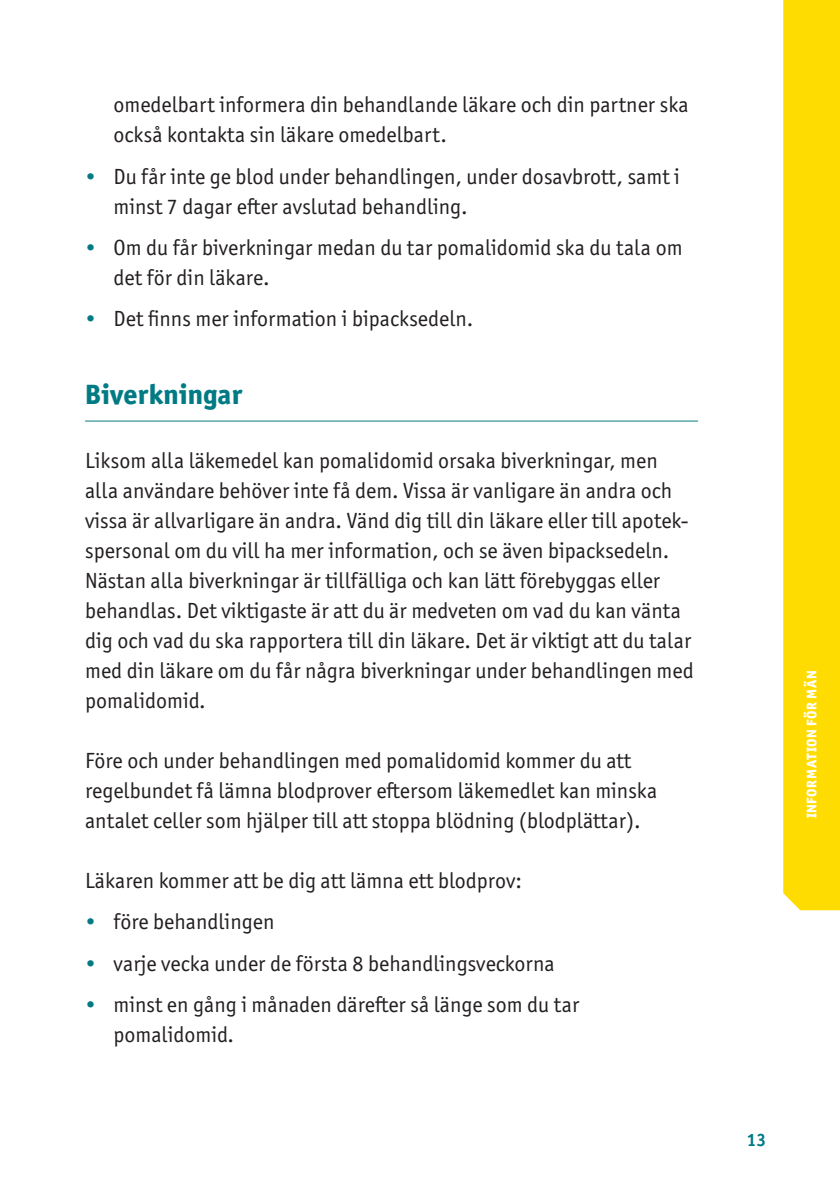
<style>
.page{position:relative;width:840px;height:1191px;background:#fff}
.page>*{position:absolute;margin:0;border:0;box-sizing:border-box;transform-origin:0 0}
.t1{font:800 28px "Officina Sans ITC Pro";color:#007a83}
.t2{font:22px/30px "Officina Sans ITC Pro";color:#231f20}
.t3{font:700 18px "Officina Sans ITC Pro";color:#007a83}
.t4{font:800 14px "Officina Sans ITC Pro";letter-spacing:.04em;color:#fff}
.s1{color:#007a83}
</style>
<div class="page">
<svg style="left:783px;top:0;width:56px;height:910px;background:#ffdc06"></svg>
<hr style="left:85px;top:421px;width:612px;height:1px;background:#007a83">
<p class="t2" style="left:113px;top:90px;width:576px">omedelbart informera din behandlande läkare och din partner ska också kontakta sin läkare omedelbart.</p>
<p class="t2" style="left:113px;top:161px;width:567px;text-indent:-28px"><span class="s1">•</span> Du får inte ge blod under behandlingen, under dosavbrott, samt i minst 7 dagar efter avslutad behandling.</p>
<p class="t2" style="left:113px;top:232px;width:570px;text-indent:-28px"><span class="s1">•</span> Om du får biverkningar medan du tar pomalidomid ska du tala om det för din läkare.</p>
<p class="t2" style="left:85px;top:304px;width:389px"><span class="s1">•</span> Det finns mer information i bipacksedeln.</p>
<p class="t1" style="left:85px;top:376px;width:158px">Biverkningar</p>
<p class="t2" style="left:85px;top:445px;width:609px">Liksom alla läkemedel kan pomalidomid orsaka biverkningar, men alla användare behöver inte få dem. Vissa är vanligare än andra och vissa är allvarligare än andra. Vänd dig till din läkare eller till apotek&shy;spersonal om du vill ha mer information, och se även bipacksedeln.<br>Nästan alla biverkningar är tillfälliga och kan lätt förebyggas eller behandlas. Det viktigaste är att du är medveten om vad du kan vänta dig och vad du ska rapportera till din läkare. Det är viktigt att du talar med din läkare om du får några biverkningar under behandlingen med pomalidomid.</p>
<p class="t2" style="left:85px;top:745px;width:573px">Före och under behandlingen med pomalidomid kommer du att regelbundet få lämna blodprover eftersom läkemedlet kan minska antalet celler som hjälper till att stoppa blödning (blodplättar).</p>
<p class="t2" style="left:85px;top:865px;width:438px">Läkaren kommer att be dig att lämna ett blodprov:</p>
<p class="t2" style="left:85px;top:907px;width:191px"><span class="s1">•</span> före behandlingen</p>
<p class="t2" style="left:85px;top:948px;width:471px"><span class="s1">•</span> varje vecka under de första 8 behandlingsveckorna</p>
<p class="t2" style="left:113px;top:989px;width:467px;text-indent:-28px"><span class="s1">•</span> minst en gång i månaden därefter så länge som du tar pomalidomid.</p>
<p class="t4" style="left:802px;top:818px;width:149px;rotate:-90deg">INFORMATION FÖR MÄN</p>
<p class="t3" style="left:746px;top:1128px;width:21px">13</p>
</div>
